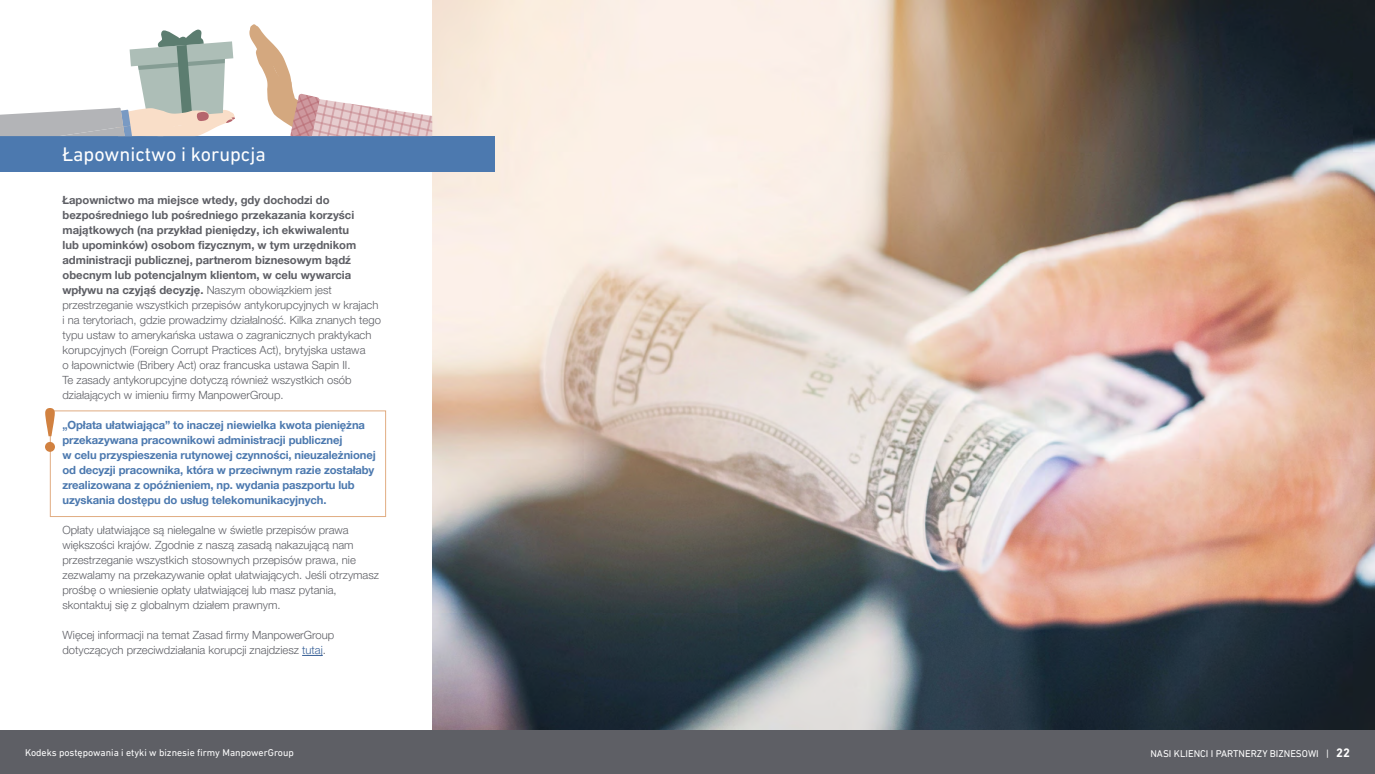
<style>
.page{position:relative;width:1375px;height:774px;background:#fff}
.page>*{position:absolute;margin:0;border:0;box-sizing:border-box;transform-origin:0 0}
.t1{font:20px "DIN Next LT Pro";color:#fff}
.t2{font:300 11.25px/15px "Helvetica Neue LT Pro";color:#5e5f65}
.t3{font:700 11.25px/15px "Helvetica Neue LT Pro";letter-spacing:-.01em;color:#4c79af}
.t4{font:10px "DIN Next LT Pro";color:#fff}
.s1{font-weight:700}
.s2{color:#386097}
.s3{font-weight:700;font-size:12.5px}
</style>
<div class="page">
<svg style="left:45px;top:408px;width:10px;height:44px"></svg>
<img style="left:432px;top:0;width:943px;height:730px">
<div style="left:0;top:136px;width:495px;height:35px;background:#4c79af"></div>
<svg style="left:302px;top:655px;width:21px;height:1px"></svg>
<svg style="left:0;top:29px;width:235px;height:107px"></svg>
<svg style="left:249px;top:24px;width:183px;height:112px"></svg>
<div style="left:0;top:730px;width:1375px;height:44px;background:#5e5f65"></div>
<h1 class="t1" style="left:62px;top:143px;width:205px">Łapownictwo i korupcja</h1>
<p class="t2" style="left:62px;top:192px;width:320px"><span class="s1">Łapownictwo ma miejsce wtedy, gdy dochodzi do bezpośredniego lub pośredniego przekazania korzyści majątkowych (na przykład pieniędzy, ich ekwiwalentu<br>lub upominków) osobom fizycznym, w tym urzędnikom administracji publicznej, partnerom biznesowym bądź obecnym lub potencjalnym klientom, w celu wywarcia wpływu na czyjąś decyzję.</span> Naszym obowiązkiem jest przestrzeganie wszystkich przepisów antykorupcyjnych w krajach i na terytoriach, gdzie prowadzimy działalność. Kilka znanych tego typu ustaw to amerykańska ustawa o zagranicznych praktykach korupcyjnych (Foreign Corrupt Practices Act), brytyjska ustawa<br>o łapownictwie (Bribery Act) oraz francuska ustawa Sapin II.<br>Te zasady antykorupcyjne dotyczą również wszystkich osób działających w imieniu firmy ManpowerGroup.</p>
<p class="t3" style="left:62px;top:417px;width:315px">„Opłata ułatwiająca” to inaczej niewielka kwota pieniężna przekazywana pracownikowi administracji publicznej<br>w celu przyspieszenia rutynowej czynności, nieuzależnionej od decyzji pracownika, która w przeciwnym razie zostałaby zrealizowana z opóźnieniem, np. wydania paszportu lub uzyskania dostępu do usług telekomunikacyjnych.</p>
<p class="t2" style="left:62px;top:522px;width:318px">Opłaty ułatwiające są nielegalne w świetle przepisów prawa większości krajów. Zgodnie z naszą zasadą nakazującą nam przestrzeganie wszystkich stosownych przepisów prawa, nie zezwalamy na przekazywanie opłat ułatwiających. Jeśli otrzymasz prośbę o wniesienie opłaty ułatwiającej lub masz pytania, skontaktuj się z globalnym działem prawnym.</p>
<p class="t2" style="left:62px;top:627px;width:273px">Więcej informacji na temat Zasad firmy ManpowerGroup dotyczących przeciwdziałania korupcji znajdziesz <span class="s2">tutaj</span>.</p>
<p class="t4" style="left:25px;top:746px;width:270px">Kodeks postępowania i etyki w biznesie firmy ManpowerGroup</p>
<p class="t4" style="left:1150px;top:747px;width:201px">NASI KLIENCI I PARTNERZY BIZNESOWI | <span class="s3">22</span></p>
</div>
